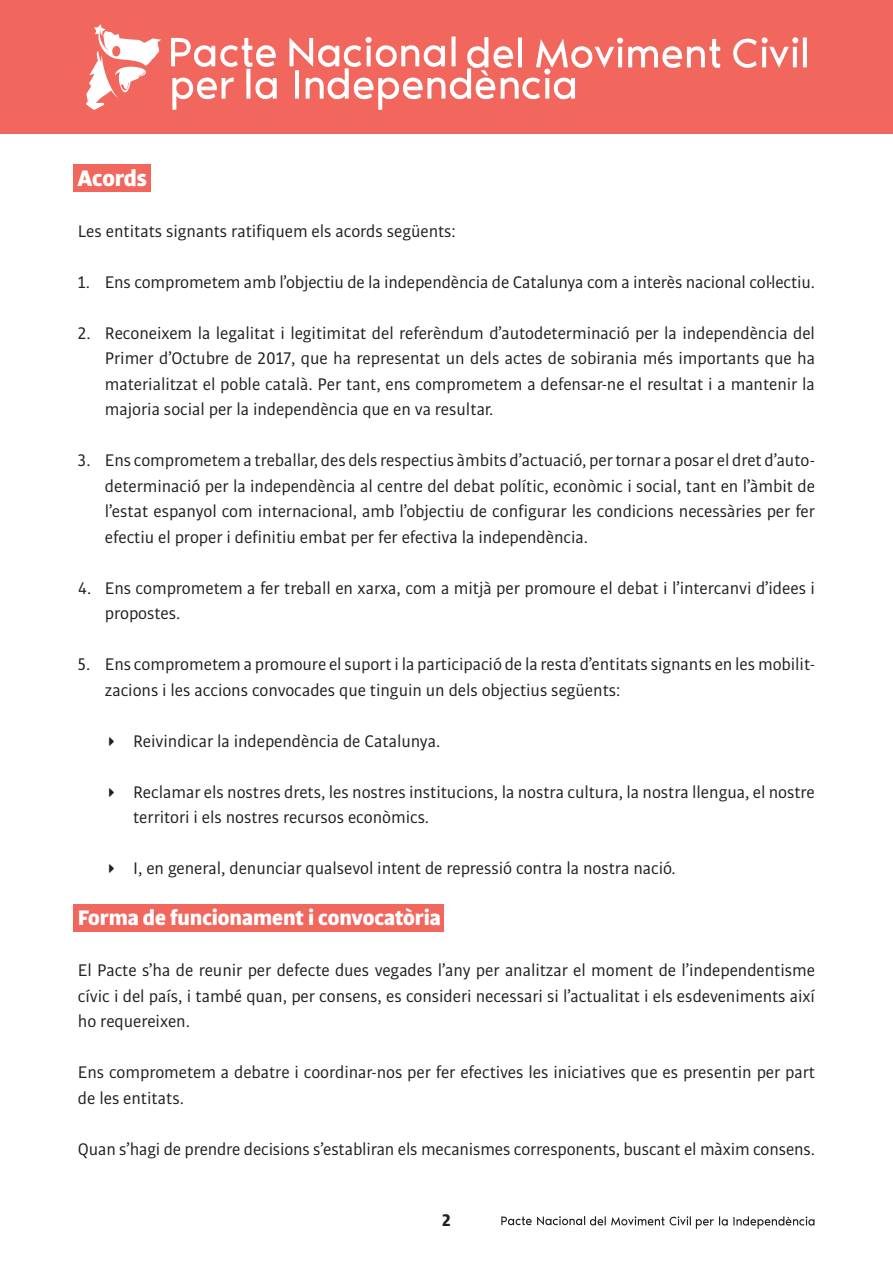
<style>
.page{position:relative;width:893px;height:1263px;background:#fff}
.page>*{position:absolute;margin:0;border:0;box-sizing:border-box;transform-origin:0 0}
.t1{font:900 24px "Bulo";letter-spacing:-.005em;color:#fff}
.t2{font:900 22.5px "Bulo";letter-spacing:-.005em;color:#fff}
.t3{font:18px/25.5px "Bulo";letter-spacing:-.005em;color:#231f20}
.t4{font:700 18px "Bulo";color:#231f20}
.s1{font-family:"Courier"}
</style>
<div class="page">
<svg style="left:501px;top:1216px;width:314px;height:13px"></svg>
<div style="left:0;top:0;width:893px;height:133px;background:#f1665d"></div>
<svg style="left:733px;top:37px;width:74px;height:31px"></svg>
<svg style="left:171px;top:38px;width:106px;height:72px"></svg>
<svg style="left:289px;top:36px;width:432px;height:74px"></svg>
<svg style="left:86px;top:24px;width:75px;height:86px"></svg>
<div style="left:73px;top:904px;width:371px;height:27px;background:#f1665d"></div>
<div style="left:73px;top:164px;width:78px;height:27px;background:#f1665d"></div>
<p class="t1" style="left:78px;top:162px;width:71px">Acords</p>
<p class="t3" style="left:78px;top:218px;width:379px">Les entitats signants ratifiquem els acords següents:</p>
<p class="t3" style="left:78px;top:269px;width:738px">1. Ens comprometem amb l’objectiu de la independència de Catalunya com a interès nacional col·lectiu.</p>
<p class="t3" style="left:105px;top:320px;width:712px;text-align:justify;text-indent:-27px">2. Reconeixem la legalitat i legitimitat del referèndum d’autodeterminació per la independència del Primer d’Octubre de 2017, que ha representat un dels actes de sobirania més importants que ha materialitzat el poble català. Per tant, ens comprometem a defensar-ne el resultat i a mantenir la majoria social per la independència que en va resultar.</p>
<p class="t3" style="left:105px;top:447px;width:712px;text-align:justify;text-indent:-27px">3. Ens comprometem a treballar, des dels respectius àmbits d’actuació, per tornar a posar el dret d’auto&shy;determinació per la independència al centre del debat polític, econòmic i social, tant en l’àmbit de l’estat espanyol com internacional, amb l’objectiu de configurar les condicions necessàries per fer efectiu el proper i definitiu embat per fer efectiva la independència.</p>
<p class="t3" style="left:105px;top:575px;width:711px;text-indent:-27px">4. Ens comprometem a fer treball en xarxa, com a mitjà per promoure el debat i l’intercanvi d’idees i propostes.</p>
<p class="t3" style="left:105px;top:651px;width:712px;text-indent:-27px">5. Ens comprometem a promoure el suport i la participació de la resta d’entitats signants en les mobilit&shy;zacions i les accions convocades que tinguin un dels objectius següents:</p>
<p class="t3" style="left:106px;top:728px;width:336px"><span class="s1">‣</span> Reivindicar la independència de Catalunya.</p>
<p class="t3" style="left:133px;top:779px;width:683px;text-indent:-27px"><span class="s1">‣</span> Reclamar els nostres drets, les nostres institucions, la nostra cultura, la nostra llengua, el nostre territori i els nostres recursos econòmics.</p>
<p class="t3" style="left:106px;top:855px;width:571px"><span class="s1">‣</span> I, en general, denunciar qualsevol intent de repressió contra la nostra nació.</p>
<p class="t2" style="left:78px;top:903px;width:364px">Forma de funcionament i convocatòria</p>
<p class="t3" style="left:78px;top:957px;width:739px;text-align:justify">El Pacte s’ha de reunir per defecte dues vegades l’any per analitzar el moment de l’independentisme cívic i del país, i també quan, per consens, es consideri necessari si l’actualitat i els esdeveniments així ho requereixen.</p>
<p class="t3" style="left:78px;top:1059px;width:739px">Ens comprometem a debatre i coordinar-nos per fer efectives les iniciatives que es presentin per part de les entitats.</p>
<p class="t3" style="left:78px;top:1136px;width:739px">Quan s’hagi de prendre decisions s’establiran els mecanismes corresponents, buscant el màxim consens.</p>
<p class="t4" style="left:442px;top:1208px;width:10px">2</p>
</div>
